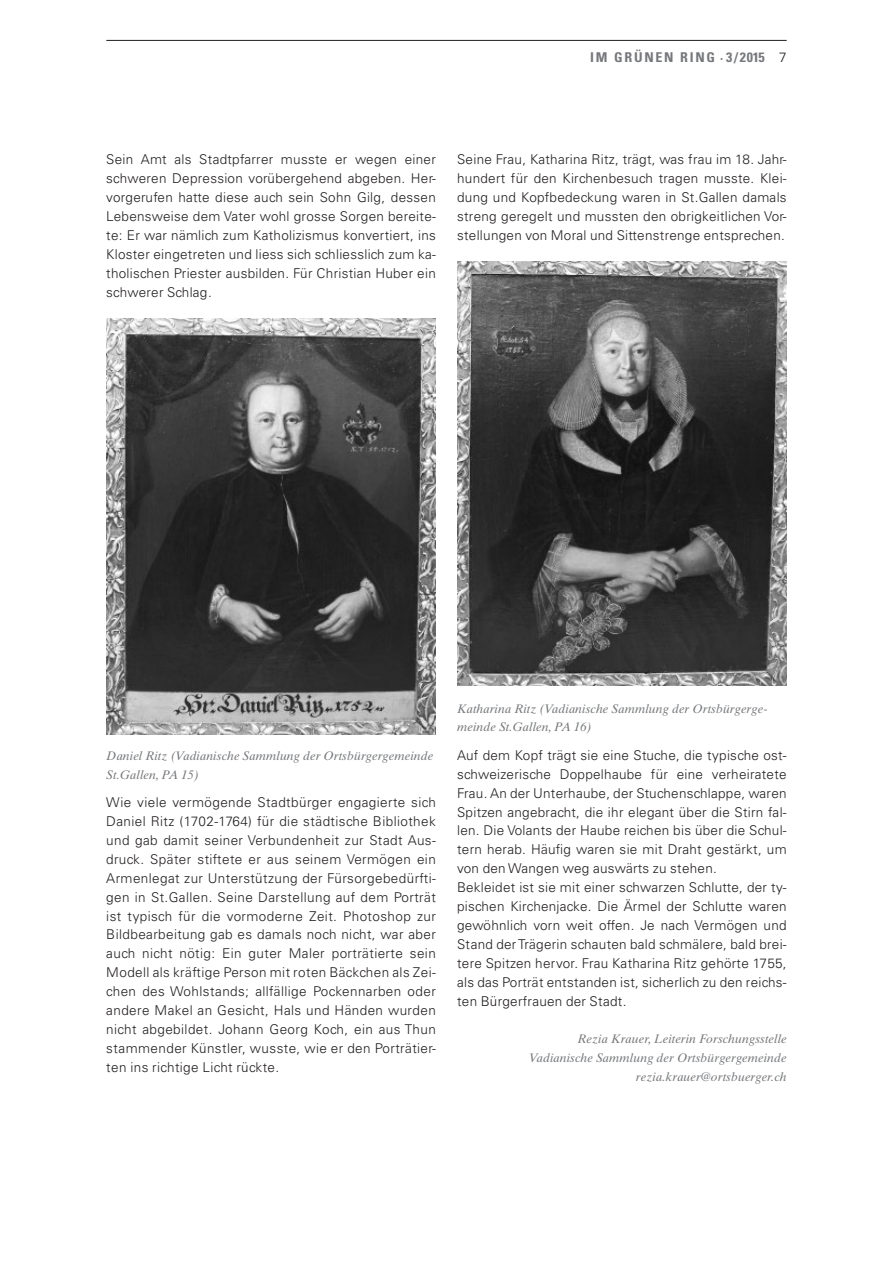
<style>
.page{position:relative;width:893px;height:1263px;background:#fff}
.page>*{position:absolute;margin:0;border:0;box-sizing:border-box;transform-origin:0 0}
.Lauftext{font:300 13.5px/18.9px "Univers CE";letter-spacing:.02em;color:#231f20;text-align:justify}
.t1{font:700 condensed 13.5px "Univers LT";letter-spacing:.125em;color:#76787b;scale:1.04 1}
.Legende_Bild{font:italic 12.3px/18.8px "Times Ten";letter-spacing:.005em;color:#76787b}
.Legende_Autor{font:italic 12.3px "Times Ten";letter-spacing:.005em;color:#76787b}
.s1{font-family:"Univers CE";font-weight:300;font-stretch:normal;color:#231f20}
</style>
<div class="page">
<hr style="left:106px;top:40px;width:681px;height:1px;background:#231f20">
<img style="left:106px;top:319px;width:330px;height:416px">
<img style="left:457px;top:262px;width:330px;height:423px">
<p class="t1" style="left:590px;top:49px;width:190px">IM GRÜNEN RING · 3/2015 <span class="s1">7</span></p>
<p class="Lauftext" style="left:106px;top:150px;width:331px">Sein Amt als Stadtpfarrer musste er wegen einer schweren Depression vorübergehend abgeben. Her&shy;vorgerufen hatte diese auch sein Sohn Gilg, dessen Lebensweise dem Vater wohl grosse Sorgen bereite&shy;te: Er war nämlich zum Katholizismus konvertiert, ins Kloster eingetreten und liess sich schliesslich zum ka&shy;tholischen Priester ausbilden. Für Christian Huber ein schwerer Schlag.</p>
<p class="Lauftext" style="left:457px;top:150px;width:331px">Seine Frau, Katharina Ritz, trägt, was frau im 18. Jahr&shy;hundert für den Kirchenbesuch tragen musste. Klei&shy;dung und Kopfbedeckung waren in St.Gallen damals streng geregelt und mussten den obrigkeitlichen Vor&shy;stellungen von Moral und Sittenstrenge entsprechen.</p>
<p class="Legende_Bild" style="left:106px;top:746px;width:328px">Daniel Ritz (Vadianische Sammlung der Ortsbürgergemeinde<br>St.Gallen, PA 15)</p>
<p class="Lauftext" style="left:106px;top:793px;width:331px">Wie viele vermögende Stadtbürger engagierte sich Daniel Ritz (1702-1764) für die städtische Bibliothek und gab damit seiner Verbundenheit zur Stadt Aus&shy;druck. Später stiftete er aus seinem Vermögen ein Armenlegat zur Unterstützung der Fürsorgebedürfti&shy;gen in St.Gallen. Seine Darstellung auf dem Porträt ist typisch für die vormoderne Zeit. Photoshop zur Bildbearbeitung gab es damals noch nicht, war aber auch nicht nötig: Ein guter Maler porträtierte sein Modell als kräftige Person mit roten Bäckchen als Zei&shy;chen des Wohlstands; allfällige Pockennarben oder andere Makel an Gesicht, Hals und Händen wurden nicht abgebildet. Johann Georg Koch, ein aus Thun stammender Künstler, wusste, wie er den Porträtier&shy;ten ins richtige Licht rückte.</p>
<p class="Legende_Bild" style="left:457px;top:699px;width:312px">Katharina Ritz (Vadianische Sammlung der Ortsbürgerge&shy;meinde St.Gallen, PA 16)</p>
<p class="Lauftext" style="left:457px;top:746px;width:331px">Auf dem Kopf trägt sie eine Stuche, die typische ost&shy;schweizerische Doppelhaube für eine verheiratete Frau. An der Unterhaube, der Stuchenschlappe, waren Spitzen angebracht, die ihr elegant über die Stirn fal&shy;len. Die Volants der Haube reichen bis über die Schul&shy;tern herab. Häufig waren sie mit Draht gestärkt, um von den Wangen weg auswärts zu stehen.</p>
<p class="Lauftext" style="left:457px;top:878px;width:331px">Bekleidet ist sie mit einer schwarzen Schlutte, der ty&shy;pischen Kirchenjacke. Die Ärmel der Schlutte waren gewöhnlich vorn weit offen. Je nach Vermögen und Stand der Trägerin schauten bald schmälere, bald brei&shy;tere Spitzen hervor. Frau Katharina Ritz gehörte 1755, als das Porträt entstanden ist, sicherlich zu den reichs&shy;ten Bürgerfrauen der Stadt.</p>
<p class="Legende_Autor" style="left:577px;top:1032px;width:211px">Rezia Krauer, Leiterin Forschungsstelle</p>
<p class="Legende_Autor" style="left:529px;top:1051px;width:259px">Vadianische Sammlung der Ortsbürgergemeinde</p>
<p class="Legende_Autor" style="left:636px;top:1070px;width:152px">rezia.krauer@ortsbuerger.ch</p>
</div>
